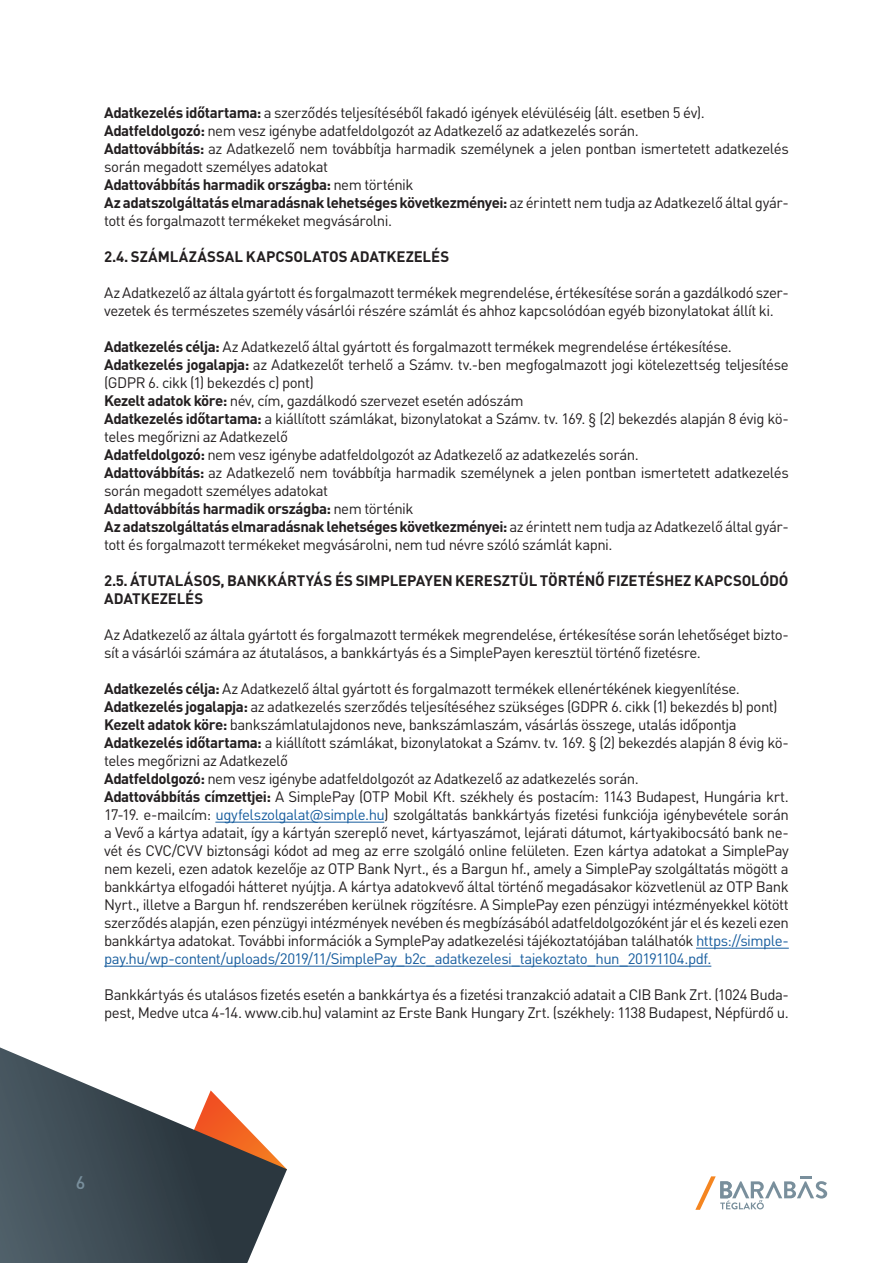
<style>
.page{position:relative;width:893px;height:1263px;background:#fff}
.page>*{position:absolute;margin:0;border:0;box-sizing:border-box;transform-origin:0 0}
.t1{font:500 18px "DIN Pro";color:#798f9c}
.t2{font:15px/18px "DIN Pro";letter-spacing:-.035em;color:#231f20}
.Paragraph_Style_2{font:700 15px/18px "DIN Pro";letter-spacing:-.015em;color:#231f20}
.s1{font-weight:700}
.s2{font-weight:400}
.s3{color:#175d9e}
</style>
<div class="page">
<svg style="left:0;top:965px;width:287px;height:298px"></svg>
<svg style="left:695px;top:1176px;width:132px;height:34px"></svg>
<hr style="left:215px;top:822px;width:169px;height:1px;background:#175d9e">
<hr style="left:696px;top:948px;width:93px;height:1px;background:#175d9e">
<hr style="left:104px;top:966px;width:607px;height:1px;background:#175d9e">
<p class="t2" style="left:104px;top:102px;width:602px"><span class="s1">Adatkezelés időtartama:</span> a szerződés teljesítéséből fakadó igények elévüléséig (ált. esetben 5 év).</p>
<p class="t2" style="left:104px;top:120px;width:536px"><span class="s1">Adatfeldolgozó:</span> nem vesz igénybe adatfeldolgozót az Adatkezelő az adatkezelés során.</p>
<p class="t2" style="left:104px;top:138px;width:686px"><span class="s1">Adattovábbítás:</span> az Adatkezelő nem továbbítja harmadik személynek a jelen pontban ismertetett adatkezelés során megadott személyes adatokat</p>
<p class="Paragraph_Style_2" style="left:104px;top:174px;width:311px">Adattovábbítás harmadik országba: <span class="s2">nem történik</span></p>
<p class="t2" style="left:104px;top:192px;width:686px"><span class="s1">Az adatszolgáltatás elmaradásnak lehetséges következményei:</span> az érintett nem tudja az Adatkezelő által gyár&shy;tott és forgalmazott termékeket megvásárolni.</p>
<p class="Paragraph_Style_2" style="left:104px;top:246px;width:347px">2.4. SZÁMLÁZÁSSAL KAPCSOLATOS ADATKEZELÉS</p>
<p class="t2" style="left:104px;top:282px;width:686px">Az Adatkezelő az általa gyártott és forgalmazott termékek megrendelése, értékesítése során a gazdálkodó szer&shy;vezetek és természetes személy vásárlói részére számlát és ahhoz kapcsolódóan egyéb bizonylatokat állít ki.</p>
<p class="t2" style="left:104px;top:336px;width:629px"><span class="s1">Adatkezelés célja:</span> Az Adatkezelő által gyártott és forgalmazott termékek megrendelése értékesítése.</p>
<p class="t2" style="left:104px;top:354px;width:686px"><span class="s1">Adatkezelés jogalapja:</span> az Adatkezelőt terhelő a Számv. tv.-ben megfogalmazott jogi kötelezettség teljesítése (GDPR 6. cikk (1) bekezdés c) pont)</p>
<p class="t2" style="left:104px;top:390px;width:421px"><span class="s1">Kezelt adatok köre:</span> név, cím, gazdálkodó szervezet esetén adószám</p>
<p class="t2" style="left:104px;top:408px;width:686px"><span class="s1">Adatkezelés időtartama:</span> a kiállított számlákat, bizonylatokat a Számv. tv. 169. § (2) bekezdés alapján 8 évig kö&shy;teles megőrizni az Adatkezelő</p>
<p class="t2" style="left:104px;top:444px;width:536px"><span class="s1">Adatfeldolgozó:</span> nem vesz igénybe adatfeldolgozót az Adatkezelő az adatkezelés során.</p>
<p class="t2" style="left:104px;top:462px;width:686px"><span class="s1">Adattovábbítás:</span> az Adatkezelő nem továbbítja harmadik személynek a jelen pontban ismertetett adatkezelés során megadott személyes adatokat</p>
<p class="Paragraph_Style_2" style="left:104px;top:498px;width:311px">Adattovábbítás harmadik országba: <span class="s2">nem történik</span></p>
<p class="t2" style="left:104px;top:516px;width:686px"><span class="s1">Az adatszolgáltatás elmaradásnak lehetséges következményei:</span> az érintett nem tudja az Adatkezelő által gyár&shy;tott és forgalmazott termékeket megvásárolni, nem tud névre szóló számlát kapni.</p>
<p class="Paragraph_Style_2" style="left:104px;top:570px;width:686px">2.5. ÁTUTALÁSOS, BANKKÁRTYÁS ÉS SIMPLEPAYEN KERESZTÜL TÖRTÉNŐ FIZETÉSHEZ KAPCSOLÓDÓ<br>ADATKEZELÉS</p>
<p class="t2" style="left:104px;top:624px;width:686px">Az Adatkezelő az általa gyártott és forgalmazott termékek megrendelése, értékesítése során lehetőséget bizto&shy;sít a vásárlói számára az átutalásos, a bankkártyás és a SimplePayen keresztül történő fizetésre.</p>
<p class="t2" style="left:104px;top:678px;width:637px"><span class="s1">Adatkezelés célja:</span> Az Adatkezelő által gyártott és forgalmazott termékek ellenértékének kiegyenlítése.</p>
<p class="t2" style="left:104px;top:696px;width:675px"><span class="s1">Adatkezelés jogalapja:</span> az adatkezelés szerződés teljesítéséhez szükséges (GDPR 6. cikk (1) bekezdés b) pont)</p>
<p class="t2" style="left:104px;top:714px;width:634px"><span class="s1">Kezelt adatok köre:</span> bankszámlatulajdonos neve, bankszámlaszám, vásárlás összege, utalás időpontja</p>
<p class="t2" style="left:104px;top:732px;width:686px"><span class="s1">Adatkezelés időtartama:</span> a kiállított számlákat, bizonylatokat a Számv. tv. 169. § (2) bekezdés alapján 8 évig kö&shy;teles megőrizni az Adatkezelő</p>
<p class="t2" style="left:104px;top:768px;width:536px"><span class="s1">Adatfeldolgozó:</span> nem vesz igénybe adatfeldolgozót az Adatkezelő az adatkezelés során.</p>
<p class="t2" style="left:104px;top:786px;width:686px;text-align:justify"><span class="s1">Adattovábbítás címzettjei:</span> A SimplePay (OTP Mobil Kft. székhely és postacím: 1143 Budapest, Hungária krt.<br>17-19. e-mailcím: <span class="s3">ugyfelszolgalat@simple.hu</span>) szolgáltatás bankkártyás fizetési funkciója igénybevétele során a Vevő a kártya adatait, így a kártyán szereplő nevet, kártyaszámot, lejárati dátumot, kártyakibocsátó bank ne&shy;vét és CVC/CVV biztonsági kódot ad meg az erre szolgáló online felületen. Ezen kártya adatokat a SimplePay nem kezeli, ezen adatok kezelője az OTP Bank Nyrt., és a Bargun hf., amely a SimplePay szolgáltatás mögött a bankkártya elfogadói hátteret nyújtja. A kártya adatokvevő által történő megadásakor közvetlenül az OTP Bank Nyrt., illetve a Bargun hf. rendszerében kerülnek rögzítésre. A SimplePay ezen pénzügyi intézményekkel kötött szerződés alapján, ezen pénzügyi intézmények nevében és megbízásából adatfeldolgozóként jár el és kezeli ezen bankkártya adatokat. További információk a SymplePay adatkezelési tájékoztatójában találhatók <span class="s3">https://simple&shy;pay.hu/wp-content/uploads/2019/11/SimplePay_b2c_adatkezelesi_tajekoztato_hun_20191104.pdf.</span></p>
<p class="t2" style="left:104px;top:984px;width:686px">Bankkártyás és utalásos fizetés esetén a bankkártya és a fizetési tranzakció adatait a CIB Bank Zrt. (1024 Buda&shy;pest, Medve utca 4-14. www.cib.hu) valamint az Erste Bank Hungary Zrt. (székhely: 1138 Budapest, Népfürdő u.</p>
<p class="t1" style="left:76px;top:1168px;width:11px">6</p>
</div>
